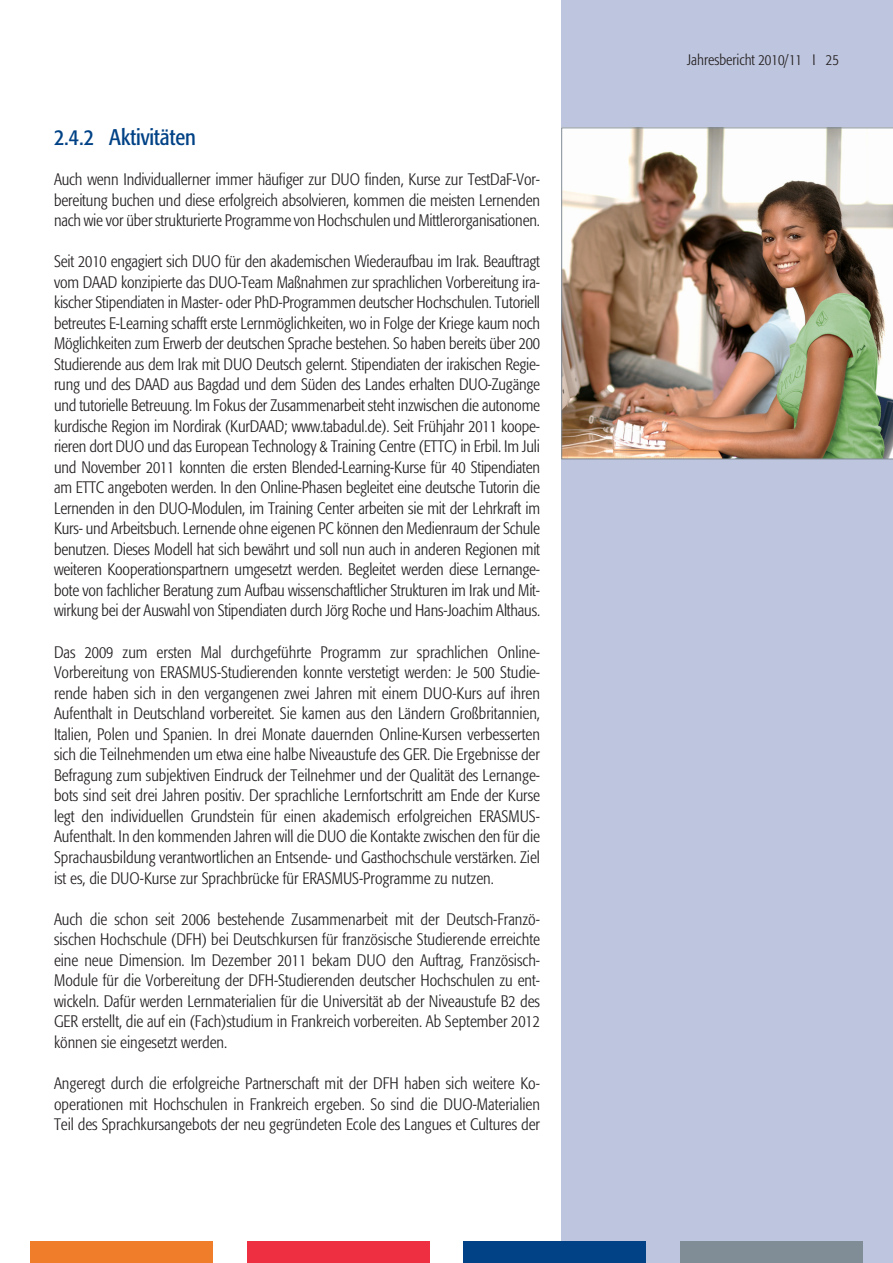
<style>
.page{position:relative;width:893px;height:1263px;background:#fff}
.page>*{position:absolute;margin:0;border:0;box-sizing:border-box;transform-origin:0 0}
.t1{font:22.5px "Formata Condensed BQ";color:#014286}
.t2{font:300 16.5px/20.5px "Formata Condensed BQ";color:#231f20;text-align:justify}
.t3{font:300 15px "Formata Condensed BQ";color:#231f20}
</style>
<div class="page">
<div style="left:561px;top:0;width:332px;height:1263px;background:#bec5de"></div>
<div style="left:30px;top:1242px;width:183px;height:21px;background:#f07d29"></div>
<div style="left:680px;top:1242px;width:183px;height:21px;background:#808c96"></div>
<div style="left:463px;top:1242px;width:183px;height:21px;background:#014286"></div>
<div style="left:247px;top:1242px;width:182px;height:21px;background:#ee2f41"></div>
<img style="left:561px;top:127px;width:332px;height:332px">
<h1 class="t1" style="left:54px;top:124px;width:143px">2.4.2 Aktivitäten</h1>
<p class="t2" style="left:54px;top:169px;width:488px">Auch wenn Individuallerner immer häufiger zur DUO finden, Kurse zur TestDaF-Vor&shy;bereitung buchen und diese erfolgreich absolvieren, kommen die meisten Lernenden nach wie vor über strukturierte Programme von Hochschulen und Mittlerorganisationen.</p>
<p class="t2" style="left:54px;top:251px;width:488px">Seit 2010 engagiert sich DUO für den akademischen Wiederaufbau im Irak. Beauftragt vom DAAD konzipierte das DUO-Team Maßnahmen zur sprachlichen Vorbereitung ira&shy;kischer Stipendiaten in Master- oder PhD-Programmen deutscher Hochschulen. Tutoriell betreutes E-Learning schafft erste Lernmöglichkeiten, wo in Folge der Kriege kaum noch Möglichkeiten zum Erwerb der deutschen Sprache bestehen. So haben bereits über 200<br>Studierende aus dem Irak mit DUO Deutsch gelernt. Stipendiaten der irakischen Regie&shy;rung und des DAAD aus Bagdad und dem Süden des Landes erhalten DUO-Zugänge und tutorielle Betreuung. Im Fokus der Zusammenarbeit steht inzwischen die autonome kurdische Region im Nordirak (KurDAAD; www.tabadul.de). Seit Frühjahr 2011 koope&shy;rieren dort DUO und das European Technology &amp; Training Centre (ETTC) in Erbil. Im Juli und November 2011 konnten die ersten Blended-Learning-Kurse für 40 Stipendiaten am ETTC angeboten werden. In den Online-Phasen begleitet eine deutsche Tutorin die Lernenden in den DUO-Modulen, im Training Center arbeiten sie mit der Lehrkraft im Kurs- und Arbeitsbuch. Lernende ohne eigenen PC können den Medienraum der Schule benutzen. Dieses Modell hat sich bewährt und soll nun auch in anderen Regionen mit weiteren Kooperationspartnern umgesetzt werden. Begleitet werden diese Lernange&shy;bote von fachlicher Beratung zum Aufbau wissenschaftlicher Strukturen im Irak und Mit&shy;wirkung bei der Auswahl von Stipendiaten durch Jörg Roche und Hans-Joachim Althaus.</p>
<p class="t2" style="left:54px;top:642px;width:488px">Das 2009 zum ersten Mal durchgeführte Programm zur sprachlichen Online-Vorbereitung von ERASMUS-Studierenden konnte verstetigt werden: Je 500 Studie&shy;rende haben sich in den vergangenen zwei Jahren mit einem DUO-Kurs auf ihren Aufenthalt in Deutschland vorbereitet. Sie kamen aus den Ländern Großbritannien, Italien, Polen und Spanien. In drei Monate dauernden Online-Kursen verbesserten sich die Teilnehmenden um etwa eine halbe Niveaustufe des GER. Die Ergebnisse der Befragung zum subjektiven Eindruck der Teilnehmer und der Qualität des Lernange&shy;bots sind seit drei Jahren positiv. Der sprachliche Lernfortschritt am Ende der Kurse legt den individuellen Grundstein für einen akademisch erfolgreichen ERASMUS-Aufenthalt. In den kommenden Jahren will die DUO die Kontakte zwischen den für die Sprachausbildung verantwortlichen an Entsende- und Gasthochschule verstärken. Ziel ist es, die DUO-Kurse zur Sprachbrücke für ERASMUS-Programme zu nutzen.</p>
<p class="t2" style="left:54px;top:909px;width:488px">Auch die schon seit 2006 bestehende Zusammenarbeit mit der Deutsch-Franzö&shy;sischen Hochschule (DFH) bei Deutschkursen für französische Studierende erreichte eine neue Dimension. Im Dezember 2011 bekam DUO den Auftrag, Französisch-Module für die Vorbereitung der DFH-Studierenden deutscher Hochschulen zu ent&shy;wickeln. Dafür werden Lernmaterialien für die Universität ab der Niveaustufe B2 des GER erstellt, die auf ein (Fach)studium in Frankreich vorbereiten. Ab September 2012 können sie eingesetzt werden.</p>
<p class="t2" style="left:54px;top:1073px;width:488px">Angeregt durch die erfolgreiche Partnerschaft mit der DFH haben sich weitere Ko&shy;operationen mit Hochschulen in Frankreich ergeben. So sind die DUO-Materialien Teil des Sprachkursangebots der neu gegründeten Ecole des Langues et Cultures der</p>
<p class="t3" style="left:687px;top:51px;width:153px">Jahresbericht 2010/11 I 25</p>
</div>
